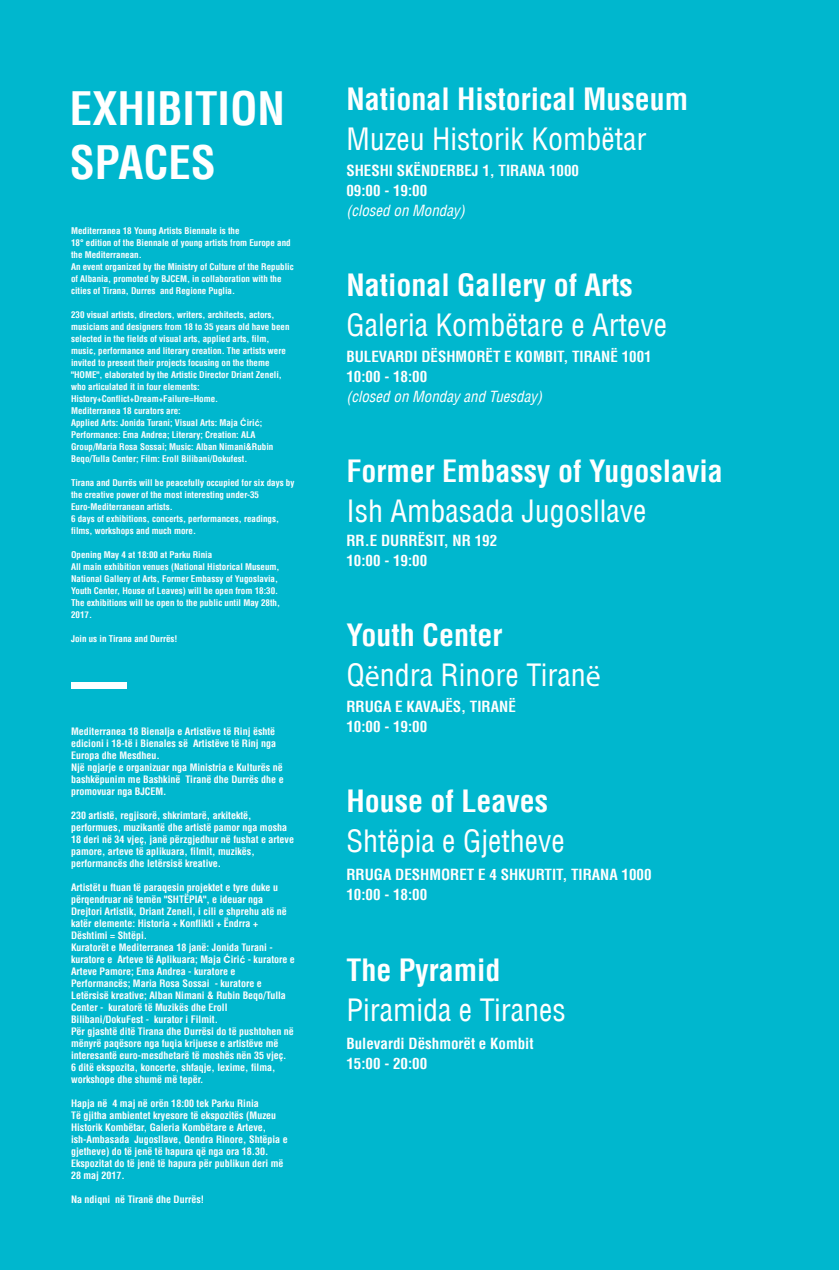
<style>
.page{position:relative;width:839px;height:1270px;background:#fff}
.page>*{position:absolute;margin:0;border:0;box-sizing:border-box;transform-origin:0 0}
.t1{font:700 condensed 55px "Helvetica LT";color:#fff}
.t2{font:700 condensed 45px/54px "Helvetica LT";color:#fff}
.t3{font:condensed 30px/40px "Helvetica LT";color:#fff}
.t4{font:700 condensed 30px "Helvetica LT";color:#fff}
.t5{font:700 condensed 15px/20px "Helvetica LT";color:#fff}
.t6{font:italic condensed 15px "Helvetica LT";color:#fff}
.t7{font:700 condensed 10px/12px "Helvetica LT";color:#fff}
.t8{font:700 condensed 9px/12px "Helvetica LT";color:#fff}
.s1{font-family:"Arial";font-stretch:normal}
.s2{font-weight:700}
.s3{font-family:"Myriad Pro";font-stretch:normal}
</style>
<div class="page">
<div style="left:0;top:0;width:839px;height:1269px;background:#00b7ce"></div>
<h2 class="t2" style="left:70px;top:81px;width:217px">EXHIBITION<br>SPACES</h2>
<h3 class="t4" style="left:346px;top:80px;width:343px">National Historical Museum</h3>
<h3 class="t3" style="left:346px;top:119px;width:301px">Muzeu Historik Kombëtar</h3>
<h3 class="t5" style="left:346px;top:160px;width:234px">SHESHI SKËNDERBEJ 1, TIRANA 1000<br>09:00 - 19:00</h3>
<h3 class="t6" style="left:346px;top:201px;width:120px">(closed on Monday)</h3>
<p class="t8" style="left:71px;top:224px;width:224px">Mediterranea 18 Young Artists Biennale is the<br>18° edition of the Biennale of young artists from Europe and the Mediterranean.<br>An event organized by the Ministry of Culture of the Republic of Albania, promoted by BJCEM, in collaboration with the cities of Tirana, Durres and Regione Puglia.</p>
<p class="t8" style="left:71px;top:308px;width:220px">230 visual artists, directors, writers, architects, actors, musicians and designers from 18 to 35 years old have been selected in the fields of visual arts, applied arts, film, music, performance and literary creation. The artists were invited to present their projects focusing on the theme "HOME", elaborated by the Artistic Director Driant Zeneli, who articulated it in four elements:<br>History+Conflict+Dream+Failure=Home.<br>Mediterranea 18 curators are:<br>Applied Arts: Jonida Turani; Visual Arts: Maja <span class="s1">Ć</span>iri<span class="s1">ć</span>; Performance: Ema Andrea; Literary; Creation: ALA Group/Maria Rosa Sossai; Music: Alban Nimani&amp;Rubin Beqo/Tulla Center; Film: Eroll Bilibani/Dokufest.</p>
<p class="t8" style="left:71px;top:476px;width:225px">Tirana and Durrës will be peacefully occupied for six days by the creative power of the most interesting under-35<br>Euro-Mediterranean artists.<br>6 days of exhibitions, concerts, performances, readings, films, workshops and much more.</p>
<p class="t8" style="left:71px;top:548px;width:211px">Opening May 4 at 18:00 at Parku Rinia<br>All main exhibition venues (National Historical Museum, National Gallery of Arts, Former Embassy of Yugoslavia, Youth Center, House of Leaves) will be open from 18:30.<br>The exhibitions will be open to the public until May 28th, 2017.</p>
<p class="t8" style="left:71px;top:632px;width:108px">Join us in Tirana and Durrës!</p>
<h1 class="t1" style="left:72px;top:648px;width:56px">—</h1>
<p class="t7" style="left:71px;top:725px;width:214px">Mediterranea 18 Bienalja e Artistëve të Rinj është edicioni i 18-të i Bienales së Artistëve të Rinj nga Europa dhe Mesdheu.<br>Një ngjarje e organizuar nga Ministria e Kulturës në bashkëpunim me Bashkinë Tiranë dhe Durrës dhe e promovuar nga BJCEM.</p>
<p class="t7" style="left:71px;top:809px;width:224px">230 artistë, regjisorë, shkrimtarë, arkitektë, performues, muzikantë dhe artistë pamor nga mosha 18 deri në 34 vjeç, janë përzgjedhur në fushat e arteve pamore, arteve të aplikuara, filmit, muzikës, performancës dhe letërsisë kreative.</p>
<p class="t7" style="left:71px;top:881px;width:225px">Artistët u ftuan të paraqesin projektet e tyre duke u përqendruar në temën "SHTËPIA", e ideuar nga Drejtori Artistik, Driant Zeneli, i cili e shprehu atë në katër elemente: Historia + Konflikti + Ëndrra + Dështimi = Shtëpi.<br>Kuratorët e Mediterranea 18 janë: Jonida Turani - kuratore e Arteve të Aplikuara; Maja <span class="s1">Ć</span>iri<span class="s1">ć</span> - kuratore e Arteve Pamore; Ema Andrea - kuratore e Performancës; Maria Rosa Sossai - kuratore e Letërsisë kreative; Alban Nimani &amp; Rubin Beqo/Tulla Center - kuratorë të Muzikës dhe Eroll Bilibani/DokuFest - kurator i Filmit.<br>Për gjashtë ditë Tirana dhe Durrësi do të pushtohen në mënyrë paqësore nga fuqia krijuese e artistëve më interesantë euro-mesdhetarë të moshës nën 35 vjeç.<br>6 ditë ekspozita, koncerte, shfaqje, lexime, filma, workshope dhe shumë më tepër.</p>
<p class="t7" style="left:71px;top:1097px;width:218px">Hapja në 4 maj në orën 18:00 tek Parku Rinia<br>Të gjitha ambientet kryesore të ekspozitës (Muzeu Historik Kombëtar, Galeria Kombëtare e Arteve, ish-Ambasada Jugosllave, Qendra Rinore, Shtëpia e gjetheve) do të jenë të hapura që nga ora 18.30.<br>Ekspozitat do të jenë të hapura për publikun deri më 28 maj 2017.</p>
<p class="t7" style="left:71px;top:1193px;width:135px">Na ndiqni në Tiranë dhe Durrës!</p>
<h3 class="t4" style="left:346px;top:266px;width:288px">National Gallery of Arts</h3>
<h3 class="t3" style="left:346px;top:305px;width:322px">Galeria Kombëtare e Arteve</h3>
<h3 class="t5" style="left:346px;top:346px;width:307px">BULEVARDI DËSHMORËT E KOMBIT, TIRANË 1001<br>10:00 - 18:00</h3>
<h3 class="t6" style="left:346px;top:387px;width:197px">(closed on Monday and Tuesday)</h3>
<h3 class="t4" style="left:346px;top:452px;width:378px">Former Embassy of Yugoslavia</h3>
<h3 class="t3" style="left:346px;top:491px;width:301px">Ish Ambasada Jugosllave</h3>
<h3 class="t5" style="left:346px;top:530px;width:152px">RR.E DURRËSIT, NR 192<br>10:00 - 19:00</h3>
<h3 class="t3" style="left:346px;top:615px;width:256px"><span class="s2">Youth Center<br></span>Q<span class="s3">ё</span>ndra Rinore Tiran<span class="s3">ё</span></h3>
<h3 class="t5" style="left:346px;top:696px;width:171px">RRUGA E KAVAJËS, TIRANË<br>10:00 - 19:00</h3>
<h3 class="t4" style="left:346px;top:782px;width:203px">House of Leaves</h3>
<h3 class="t3" style="left:346px;top:821px;width:220px">Shtëpia e Gjetheve</h3>
<h3 class="t5" style="left:346px;top:864px;width:307px">RRUGA DESHMORET E 4 SHKURTIT, TIRANA 1000<br>10:00 - 18:00</h3>
<h3 class="t4" style="left:346px;top:950px;width:156px">The Pyramid</h3>
<h3 class="t3" style="left:346px;top:989px;width:221px">Piramida e Tiranes</h3>
<h3 class="t5" style="left:346px;top:1032px;width:189px">Bulevardi Dëshmorët e Kombit<br>15:00 - 20:00</h3>
</div>
